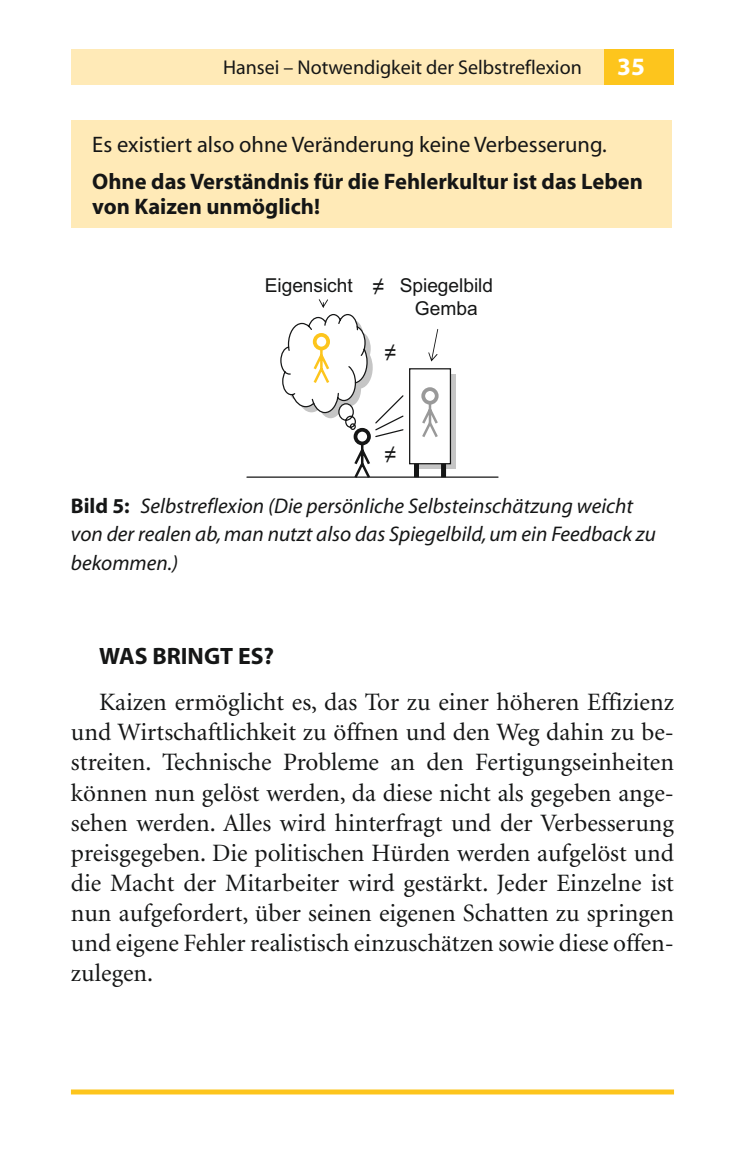
<style>
.page{position:relative;width:745px;height:1170px;background:#fff}
.page>*{position:absolute;margin:0;border:0;box-sizing:border-box;transform-origin:0 0}
.Grundtext{font:25px/30px "Minion";color:#151616;text-align:justify}
.t1{font:700 25px "Myriad";color:#fff}
.UE5{font:700 23.75px "Myriad";color:#151616}
.Kasten1_UE{font:700 22.5px/25px "Myriad";color:#151616}
.Kasten1_und_2_Text{font:22.5px "Myriad";color:#151616}
.t2{font:21.5px "Arial";color:#151616}
.Bildunterschrift_Tex{font:italic 21.25px/28.8px "Myriad";color:#151616}
.KolTi_re{font:20px "Myriad";color:#151616}
.t3{font:19.25px/23px "Arial";color:#151616;text-align:center}
.s1{font-size:21.5px}
.s2{font-weight:700;font-style:normal}
</style>
<div class="page">
<div style="left:602px;top:50px;width:71px;height:35px;background:#fdc51d"></div>
<div style="left:71px;top:1089px;width:602px;height:5px;background:#fdc51d"></div>
<div style="left:71px;top:50px;width:531px;height:35px;background:#ffeab7"></div>
<svg style="left:418px;top:374px;width:38px;height:95px"></svg>
<hr style="left:247px;top:476px;width:250px;height:1px;background:#151616">
<div style="left:409px;top:369px;width:41px;height:94px;background:#fff"></div>
<div style="left:409px;top:368px;width:42px;height:96px;border:1px solid #151616"></div>
<svg style="left:422px;top:400px;width:16px;height:37px"></svg>
<div style="left:421px;top:387px;width:17px;height:17px;border:4px solid #999;border-radius:50%"></div>
<div style="left:413px;top:463px;width:5px;height:14px;background:#151616"></div>
<div style="left:441px;top:463px;width:5px;height:14px;background:#151616"></div>
<svg style="left:428px;top:329px;width:10px;height:32px"></svg>
<svg style="left:279px;top:299px;width:125px;height:179px"></svg>
<div style="left:71px;top:120px;width:600px;height:108px;background:#ffeab7"></div>
<p class="KolTi_re" style="left:223px;top:58px;width:360px">Hansei – Notwendigkeit der Selbstreflexion</p>
<p class="t1" style="left:617px;top:54px;width:29px">35</p>
<p class="Kasten1_und_2_Text" style="left:92px;top:133px;width:516px">Es existiert also ohne Veränderung keine Verbesserung.</p>
<p class="Kasten1_UE" style="left:92px;top:170px;width:552px">Ohne das Verständnis für die Fehlerkultur ist das Leben von Kaizen unmöglich!</p>
<p class="t3" style="left:264px;top:274px;width:121px">Eigensicht <span class="s1">≠</span></p>
<p class="t3" style="left:399px;top:274px;width:95px">Spiegelbild<br>Gemba</p>
<p class="t2" style="left:384px;top:338px;width:13px">≠</p>
<p class="t2" style="left:384px;top:440px;width:13px">≠</p>
<p class="Bildunterschrift_Tex" style="left:71px;top:492px;width:586px"><span class="s2">Bild 5:</span> Selbstreflexion (Die persönliche Selbsteinschätzung weicht von der realen ab, man nutzt also das Spiegelbild, um ein Feedback zu bekommen.)</p>
<p class="UE5" style="left:99px;top:644px;width:176px">WAS BRINGT ES?</p>
<p class="Grundtext" style="left:71px;top:688px;width:604px;text-indent:28px">Kaizen ermöglicht es, das Tor zu einer höheren Effizienz und Wirtschaftlichkeit zu öffnen und den Weg dahin zu be&shy;streiten. Technische Probleme an den Fertigungseinheiten können nun gelöst werden, da diese nicht als gegeben ange&shy;sehen werden. Alles wird hinterfragt und der Verbesserung preisgegeben. Die politischen Hürden werden aufgelöst und die Macht der Mitarbeiter wird gestärkt. Jeder Einzelne ist nun aufgefordert, über seinen eigenen Schatten zu springen und eigene Fehler realistisch einzuschätzen sowie diese offen&shy;zulegen.</p>
</div>
